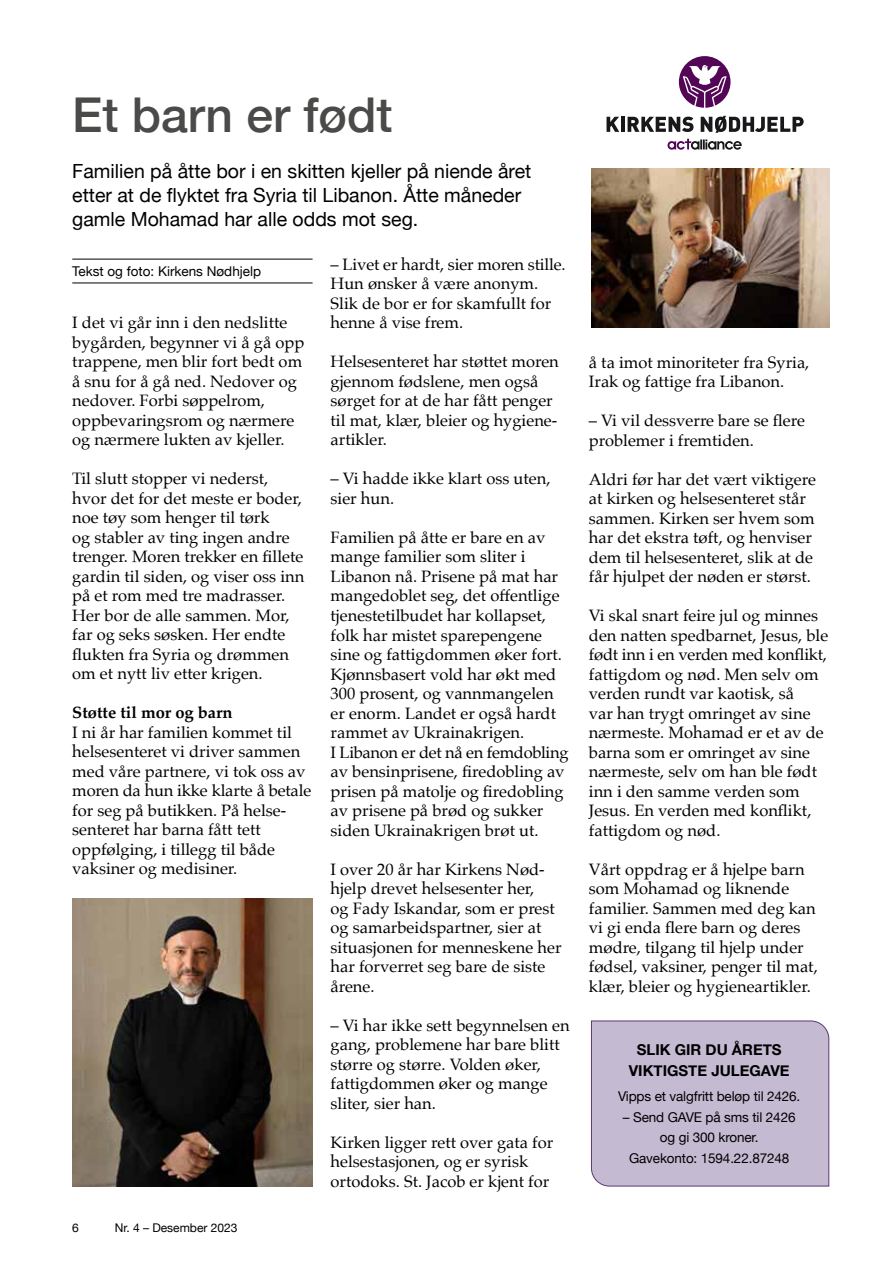
<style>
.page{position:relative;width:893px;height:1263px;background:#fff}
.page>*{position:absolute;margin:0;border:0;box-sizing:border-box;transform-origin:0 0}
.t1{font:500 48px "Helvetica Neue";color:#4a4a49}
.t2{font:19.5px/24px "Helvetica Neue";color:#000}
.t3{font:16.5px/19.5px "Palatino";color:#000}
.t4{font:700 16.5px "Palatino";color:#000}
.t5{font:700 15px/20.5px "Helvetica Neue";color:#000;text-align:center}
.t6{font:13.5px/20.7px "Helvetica Neue";letter-spacing:-.01em;color:#000;text-align:center}
.t7{font:12px "Helvetica Neue";color:#000}
</style>
<div class="page">
<hr style="left:72px;top:259px;width:241px;height:1px;background:#000">
<hr style="left:72px;top:283px;width:241px;height:1px;background:#000">
<img style="left:591px;top:169px;width:238px;height:158px">
<img style="left:72px;top:899px;width:241px;height:287px">
<div style="left:591px;top:1020px;width:239px;height:167px;background:#c4bad2"></div>
<svg style="left:606px;top:117px;width:13px;height:15px"></svg>
<hr style="left:621px;top:117px;width:3px;height:15px;background:#18171a">
<svg style="left:628px;top:117px;width:65px;height:15px"></svg>
<svg style="left:701px;top:116px;width:103px;height:17px"></svg>
<svg style="left:667px;top:139px;width:75px;height:11px"></svg>
<svg style="left:679px;top:56px;width:51px;height:52px"></svg>
<h1 class="t1" style="left:72px;top:76px;width:322px">Et barn er født</h1>
<p class="t2" style="left:72px;top:160px;width:461px">Familien på åtte bor i en skitten kjeller på niende året etter at de flyktet fra Syria til Libanon. Åtte måneder gamle Mohamad har alle odds mot seg.</p>
<p class="t6" style="left:72px;top:262px;width:190px">Tekst og foto: Kirkens Nødhjelp</p>
<p class="t3" style="left:72px;top:313px;width:233px">I det vi går inn i den nedslitte bygården, begynner vi å gå opp trappene, men blir fort bedt om å snu for å gå ned. Nedover og nedover. Forbi søppelrom, oppbevaringsrom og nærmere og nærmere lukten av kjeller.</p>
<p class="t3" style="left:72px;top:469px;width:234px">Til slutt stopper vi nederst, hvor det for det meste er boder, noe tøy som henger til tørk<br>og stabler av ting ingen andre trenger. Moren trekker en fillete gardin til siden, og viser oss inn på et rom med tre madrasser.<br>Her bor de alle sammen. Mor, far og seks søsken. Her endte flukten fra Syria og drømmen om et nytt liv etter krigen.</p>
<p class="t4" style="left:72px;top:699px;width:162px">Støtte til mor og barn</p>
<p class="t3" style="left:72px;top:722px;width:240px">I ni år har familien kommet til helsesenteret vi driver sammen med våre partnere, vi tok oss av moren da hun ikke klarte å betale for seg på butikken. På helse&shy;senteret har barna fått tett oppfølging, i tillegg til både vaksiner og medisiner.</p>
<p class="t3" style="left:331px;top:254px;width:237px">– Livet er hardt, sier moren stille.<br>Hun ønsker å være anonym.<br>Slik de bor er for skamfullt for henne å vise frem.</p>
<p class="t3" style="left:331px;top:352px;width:230px">Helsesenteret har støttet moren gjennom fødslene, men også sørget for at de har fått penger til mat, klær, bleier og hygiene&shy;artikler.</p>
<p class="t3" style="left:331px;top:469px;width:221px">– Vi hadde ikke klart oss uten, sier hun.</p>
<p class="t3" style="left:331px;top:527px;width:239px">Familien på åtte er bare en av mange familier som sliter i<br>Libanon nå. Prisene på mat har mangedoblet seg, det offentlige tjenestetilbudet har kollapset, folk har mistet sparepengene sine og fattigdommen øker fort.<br>Kjønnsbasert vold har økt med<br>300 prosent, og vannmangelen er enorm. Landet er også hardt rammet av Ukrainakrigen.<br>I Libanon er det nå en femdobling av bensinprisene, firedobling av prisen på matolje og firedobling av prisene på brød og sukker siden Ukrainakrigen brøt ut.</p>
<p class="t3" style="left:331px;top:859px;width:232px">I over 20 år har Kirkens Nød&shy;hjelp drevet helsesenter her,<br>og Fady Iskandar, som er prest og samarbeidspartner, sier at situasjonen for menneskene her har forverret seg bare de siste årene.</p>
<p class="t3" style="left:331px;top:1015px;width:241px">– Vi har ikke sett begynnelsen en gang, problemene har bare blitt større og større. Volden øker, fattigdommen øker og mange sliter, sier han.</p>
<p class="t3" style="left:331px;top:1132px;width:224px">Kirken ligger rett over gata for helsestasjonen, og er syrisk ortodoks. St. Jacob er kjent for</p>
<p class="t7" style="left:72px;top:1219px;width:8px">6</p>
<p class="t7" style="left:115px;top:1219px;width:124px">Nr. 4 – Desember 2023</p>
<p class="t3" style="left:589px;top:352px;width:222px">å ta imot minoriteter fra Syria,<br>Irak og fattige fra Libanon.</p>
<p class="t3" style="left:589px;top:411px;width:218px">– Vi vil dessverre bare se flere problemer i fremtiden.</p>
<p class="t3" style="left:589px;top:469px;width:229px">Aldri før har det vært viktigere at kirken og helsesenteret står sammen. Kirken ser hvem som har det ekstra tøft, og henviser dem til helsesenteret, slik at de får hjulpet der nøden er størst.</p>
<p class="t3" style="left:589px;top:606px;width:241px">Vi skal snart feire jul og minnes den natten spedbarnet, Jesus, ble født inn i en verden med konflikt, fattigdom og nød. Men selv om verden rundt var kaotisk, så<br>var han trygt omringet av sine nærmeste. Mohamad er et av de barna som er omringet av sine nærmeste, selv om han ble født inn i den samme verden som<br>Jesus. En verden med konflikt, fattigdom og nød.</p>
<p class="t3" style="left:589px;top:859px;width:230px">Vårt oppdrag er å hjelpe barn som Mohamad og liknende familier. Sammen med deg kan vi gi enda flere barn og deres mødre, tilgang til hjelp under fødsel, vaksiner, penger til mat, klær, bleier og hygieneartikler.</p>
<p class="t5" style="left:629px;top:1040px;width:162px">SLIK GIR DU ÅRETS<br>VIKTIGSTE JULEGAVE</p>
<p class="t6" style="left:618px;top:1086px;width:184px">Vipps et valgfritt beløp til 2426.</p>
<p class="t6" style="left:623px;top:1107px;width:174px">– Send GAVE på sms til 2426 og gi 300 kroner.<br>Gavekonto: 1594.22.87248</p>
</div>
